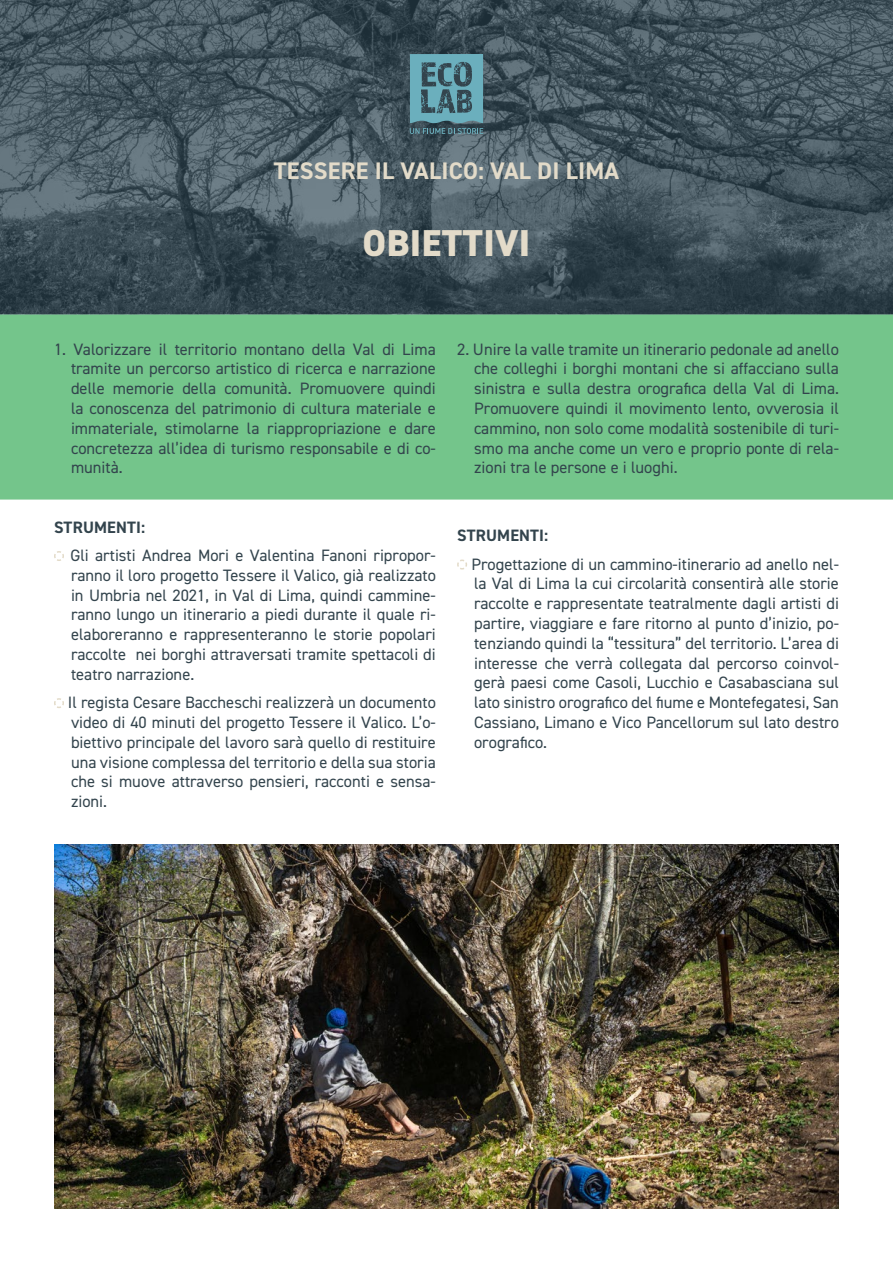
<style>
.page{position:relative;width:893px;height:1263px;background:#fff}
.page>*{position:absolute;margin:0;border:0;box-sizing:border-box;transform-origin:0 0}
.t1{font:800 37.5px "DIN2014";letter-spacing:.01em;color:#e3dbc9}
.t2{font:700 24px "DIN2014";letter-spacing:.01em;color:#e3dbc9}
.t3{font:16.5px/19.8px "DIN2014";color:#33444d;text-align:justify}
.t4{font:700 16.5px "DIN2014";letter-spacing:.01em;color:#33444d}
</style>
<div class="page">
<svg style="left:0;top:0;width:893px;height:315px;background:#43545d"></svg>
<div style="left:0;top:315px;width:893px;height:185px;background:#74c58b"></div>
<svg style="left:54px;top:551px;width:10px;height:10px"></svg>
<svg style="left:54px;top:698px;width:10px;height:10px"></svg>
<svg style="left:457px;top:559px;width:10px;height:11px"></svg>
<img style="left:54px;top:844px;width:785px;height:365px">
<svg style="left:410px;top:54px;width:73px;height:80px;background:#588a96"></svg>
<h2 class="t2" style="left:274px;top:155px;width:347px">TESSERE IL VALICO: VAL DI LIMA</h2>
<h1 class="t1" style="left:363px;top:218px;width:169px">OBIETTIVI</h1>
<p class="t3" style="left:71px;top:339px;width:366px;text-indent:-17px">1. Valorizzare il territorio montano della Val di Lima tramite un percorso artistico di ricerca e narrazione delle memorie della comunità. Promuovere quindi la conoscenza del patrimonio di cultura materiale e immateriale, stimolarne la riappropriazione e dare concretezza all’idea di turismo responsabile e di co&shy;munità.</p>
<p class="t4" style="left:54px;top:516px;width:93px">STRUMENTI:</p>
<p class="t3" style="left:70px;top:545px;width:367px">Gli artisti Andrea Mori e Valentina Fanoni ripropor&shy;ranno il loro progetto Tessere il Valico, già realizzato in Umbria nel 2021, in Val di Lima, quindi cammine&shy;ranno lungo un itinerario a piedi durante il quale ri&shy;elaboreranno e rappresenteranno le storie popolari raccolte nei borghi attraversati tramite spettacoli di teatro narrazione.</p>
<p class="t3" style="left:68px;top:692px;width:369px">Il regista Cesare Baccheschi realizzerà un documento video di 40 minuti del progetto Tessere il Valico. L’o&shy;biettivo principale del lavoro sarà quello di restituire una visione complessa del territorio e della sua storia che si muove attraverso pensieri, racconti e sensa&shy;zioni.</p>
<p class="t3" style="left:474px;top:339px;width:366px;text-indent:-17px">2. Unire la valle tramite un itinerario pedonale ad anello che colleghi i borghi montani che si affacciano sulla sinistra e sulla destra orografica della Val di Lima.<br>Promuovere quindi il movimento lento, ovverosia il cammino, non solo come modalità sostenibile di turi&shy;smo ma anche come un vero e proprio ponte di rela&shy;zioni tra le persone e i luoghi.</p>
<p class="t4" style="left:457px;top:525px;width:93px">STRUMENTI:</p>
<p class="t3" style="left:471px;top:554px;width:369px">Progettazione di un cammino-itinerario ad anello nel&shy;la Val di Lima la cui circolarità consentirà alle storie raccolte e rappresentate teatralmente dagli artisti di partire, viaggiare e fare ritorno al punto d’inizio, po&shy;tenziando quindi la “tessitura” del territorio. L’area di interesse che verrà collegata dal percorso coinvol&shy;gerà paesi come Casoli, Lucchio e Casabasciana sul lato sinistro orografico del fiume e Montefegatesi, San Cassiano, Limano e Vico Pancellorum sul lato destro orografico.</p>
</div>
